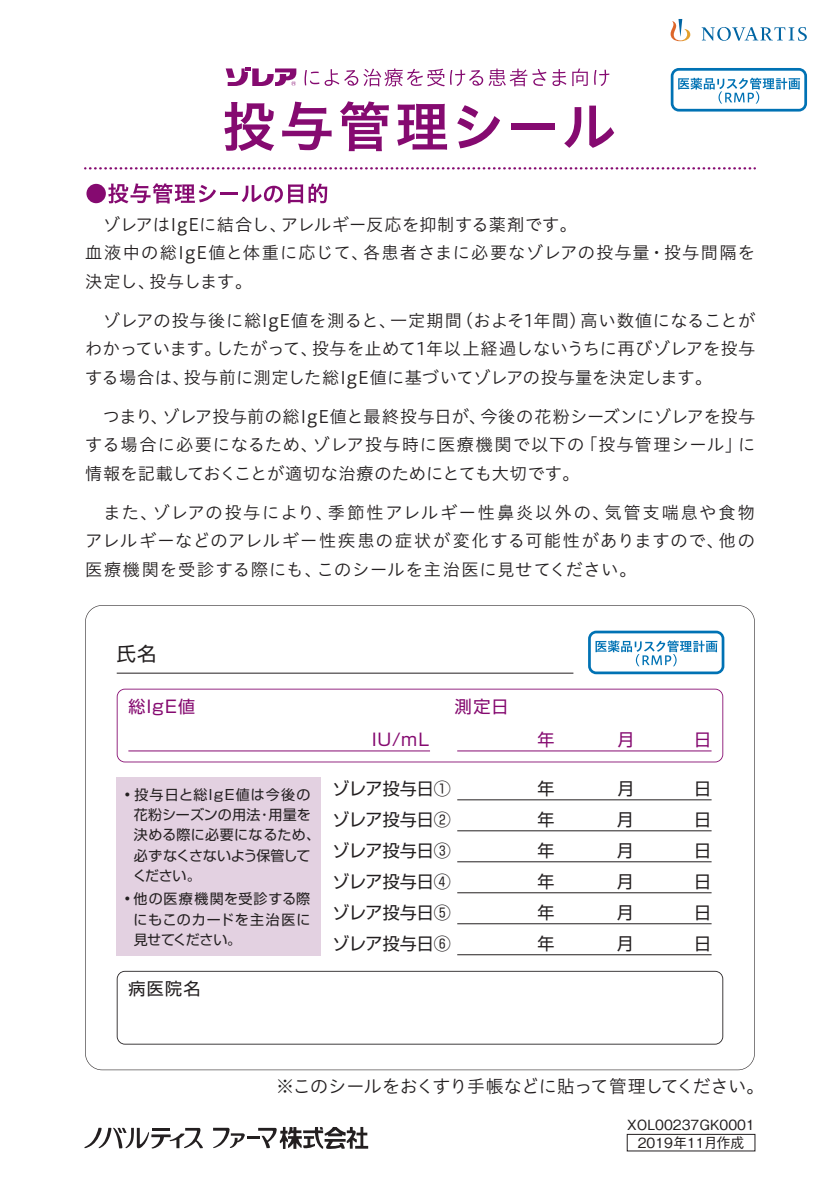
<style>
.page{position:relative;width:840px;height:1191px;background:#fff}
.page>*{position:absolute;margin:0;border:0;box-sizing:border-box;transform-origin:0 0}
.t1{font:19.2px "Shin Go Pr 6";color:#231f20}
.t2{font:18px "Hiragino UD Sans Std W3";letter-spacing:-.03em;color:#231f20}
.t3{font:17.2px/28.2px "Hiragino UD Sans Std W3";letter-spacing:.03em;color:#231f20;text-align:justify}
.t4{font:17px "Shin Go Pr 6";color:#231f20}
.t5{font:17px "Shin Go Pr 6";letter-spacing:.07em;color:#850a70}
.t6{font:14px/20.4px "Shin Go Pr 6";letter-spacing:.025em;color:#231f20}
.t7{font:500 14px/17.8px "Gothic BBB Pr 6";color:#231f20;text-align:center}
</style>
<div class="page">
<svg style="left:670px;top:19px;width:136px;height:22px"></svg>
<svg style="left:304px;top:68px;width:140px;height:18px"></svg>
<svg style="left:450px;top:69px;width:96px;height:17px"></svg>
<svg style="left:552px;top:69px;width:14px;height:17px"></svg>
<svg style="left:572px;top:68px;width:15px;height:18px"></svg>
<svg style="left:594px;top:70px;width:15px;height:16px"></svg>
<svg style="left:225px;top:68px;width:71px;height:18px"></svg>
<svg style="left:224px;top:102px;width:50px;height:49px"></svg>
<svg style="left:282px;top:102px;width:49px;height:48px"></svg>
<svg style="left:340px;top:101px;width:48px;height:50px"></svg>
<svg style="left:397px;top:104px;width:50px;height:46px"></svg>
<svg style="left:457px;top:105px;width:43px;height:43px"></svg>
<div style="left:511px;top:123px;width:44px;height:7px;background:#850a70"></div>
<svg style="left:564px;top:106px;width:50px;height:42px"></svg>
<div style="left:86px;top:184px;width:20px;height:19px;background:#850a70;border-radius:50%"></div>
<svg style="left:108px;top:183px;width:108px;height:20px"></svg>
<hr style="left:220px;top:192px;width:18px;height:3px;background:#850a70">
<svg style="left:241px;top:183px;width:86px;height:20px"></svg>
<svg style="left:85px;top:167px;width:670px;height:2px"></svg>
<svg style="left:85px;top:605px;width:669px;height:465px"></svg>
<div style="left:626px;top:1133px;width:129px;height:18px;border:1px solid #231f20"></div>
<svg style="left:84px;top:1127px;width:119px;height:22px"></svg>
<svg style="left:213px;top:1127px;width:155px;height:22px"></svg>
<svg style="left:670px;top:68px;width:136px;height:44px"></svg>
<svg style="left:587px;top:630px;width:137px;height:44px"></svg>
<p class="t3" style="left:85px;top:210px;width:671px;text-align:left">　ゾレアはIgEに結合し、アレルギー反応を抑制する薬剤です。<br>血液中の総IgE値と体重に応じて、各患者さまに必要なゾレアの投与量・投与間隔を決定し、投与します。</p>
<p class="t3" style="left:85px;top:306px;width:671px">　ゾレアの投与後に総IgE値を測ると、一定期間（およそ1年間）高い数値になることがわかっています。したがって、投与を止めて1年以上経過しないうちに再びゾレアを投与する場合は、投与前に測定した総IgE値に基づいてゾレアの投与量を決定します。</p>
<p class="t3" style="left:85px;top:401px;width:671px">　つまり、ゾレア投与前の総IgE値と最終投与日が、今後の花粉シーズンにゾレアを投与する場合に必要になるため、ゾレア投与時に医療機関で以下の「投与管理シール」に情報を記載しておくことが適切な治療のためにとても大切です。</p>
<p class="t3" style="left:85px;top:497px;width:671px">　また、ゾレアの投与により、季節性アレルギー性鼻炎以外の、気管支喘息や食物アレルギーなどのアレルギー性疾患の症状が変化する可能性がありますので、他の医療機関を受診する際にも、このシールを主治医に見せてください。</p>
<p class="t1" style="left:117px;top:638px;width:41px">氏名</p>
<p class="t5" style="left:128px;top:693px;width:68px">総IgE値</p>
<p class="t5" style="left:454px;top:693px;width:55px">測定日</p>
<p class="t5" style="left:372px;top:726px;width:59px">IU/mL</p>
<p class="t5" style="left:537px;top:726px;width:19px">年</p>
<p class="t5" style="left:617px;top:726px;width:19px">月</p>
<p class="t5" style="left:693px;top:726px;width:19px">日</p>
<p class="t6" style="left:133px;top:783px;width:189px;text-indent:-8px">• 投与日と総IgE値は今後の花粉シーズンの用法・用量を決める際に必要になるため、必ずなくさないよう保管してください。</p>
<p class="t6" style="left:133px;top:888px;width:178px;text-align:justify;text-indent:-9px">• 他の医療機関を受診する際にもこのカードを主治医に見せてください。</p>
<p class="t4" style="left:128px;top:975px;width:74px">病医院名</p>
<p class="t4" style="left:332px;top:775px;width:120px">ゾレア投与日①</p>
<p class="t4" style="left:537px;top:775px;width:19px">年</p>
<p class="t4" style="left:617px;top:775px;width:19px">月</p>
<p class="t4" style="left:693px;top:775px;width:19px">日</p>
<p class="t4" style="left:332px;top:806px;width:120px">ゾレア投与日②</p>
<p class="t4" style="left:537px;top:806px;width:19px">年</p>
<p class="t4" style="left:616px;top:806px;width:19px">月</p>
<p class="t4" style="left:693px;top:806px;width:19px">日</p>
<p class="t4" style="left:332px;top:837px;width:120px">ゾレア投与日③</p>
<p class="t4" style="left:537px;top:837px;width:19px">年</p>
<p class="t4" style="left:616px;top:837px;width:19px">月</p>
<p class="t4" style="left:693px;top:837px;width:19px">日</p>
<p class="t4" style="left:332px;top:868px;width:120px">ゾレア投与日④</p>
<p class="t4" style="left:537px;top:868px;width:19px">年</p>
<p class="t4" style="left:616px;top:868px;width:19px">月</p>
<p class="t4" style="left:693px;top:868px;width:19px">日</p>
<p class="t4" style="left:332px;top:899px;width:120px">ゾレア投与日⑤</p>
<p class="t4" style="left:537px;top:899px;width:19px">年</p>
<p class="t4" style="left:616px;top:899px;width:19px">月</p>
<p class="t4" style="left:693px;top:899px;width:19px">日</p>
<p class="t4" style="left:332px;top:930px;width:120px">ゾレア投与日⑥</p>
<p class="t4" style="left:537px;top:930px;width:19px">年</p>
<p class="t4" style="left:616px;top:930px;width:19px">月</p>
<p class="t4" style="left:693px;top:930px;width:19px">日</p>
<p class="t2" style="left:276px;top:1072px;width:490px">※このシールをおくすり手帳などに貼って管理してください。</p>
<p class="t7" style="left:627px;top:1115px;width:129px">XOL00237GK0001<br>2019年11月作成</p>
</div>
